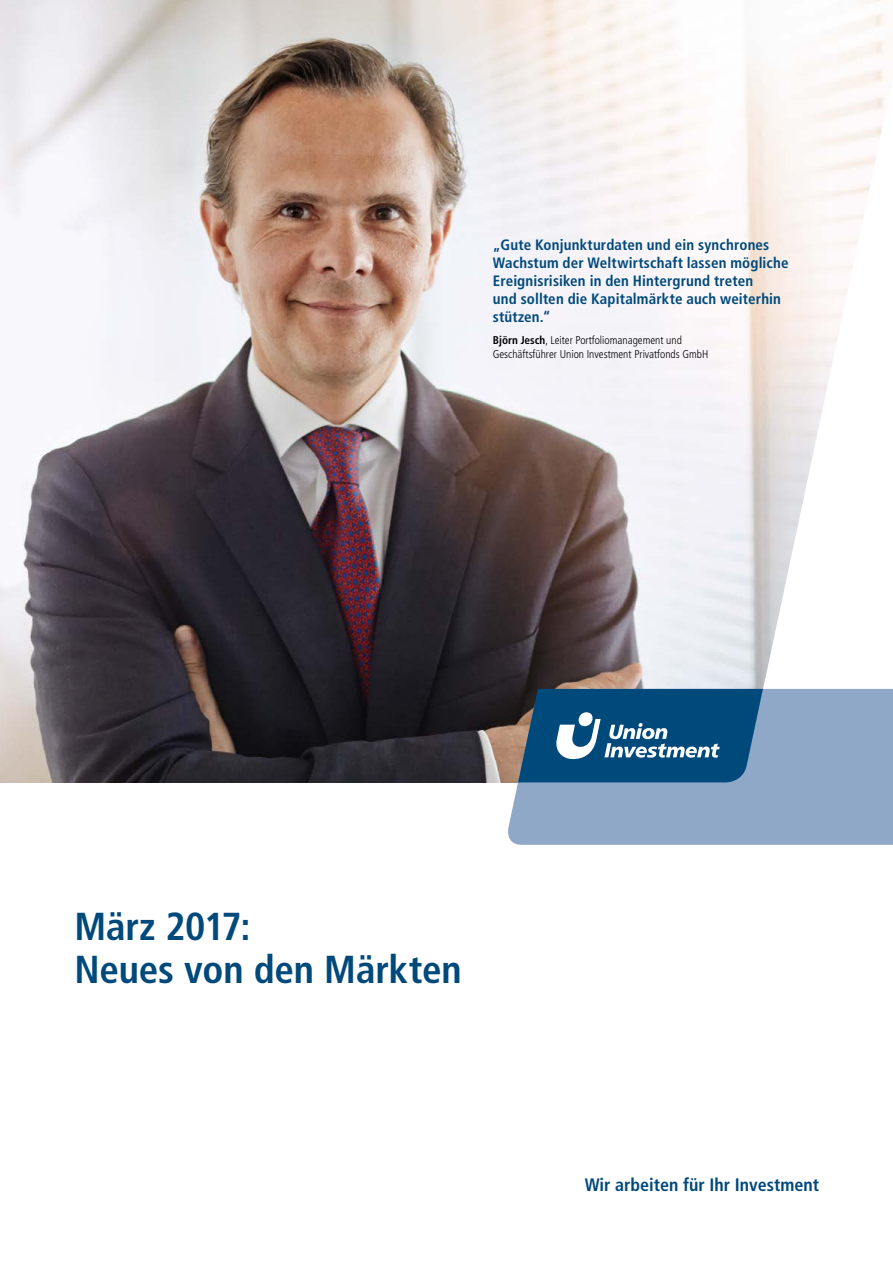
<style>
.page{position:relative;width:893px;height:1263px;background:#fff}
.page>*{position:absolute;margin:0;border:0;box-sizing:border-box;transform-origin:0 0}
.t1{font:700 condensed 39px/43.5px "Frutiger LT Std";letter-spacing:-.005em;color:#00497b}
.t2{font:700 condensed 18px "Frutiger LT Std";color:#00497b}
.t3{font:700 condensed 15px/18.1px "Frutiger LT Std";letter-spacing:.01em;color:#00497b}
.t4{font:300 condensed 11.25px/13.5px "Frutiger LT Std";color:#000}
.s1{font-weight:700}
</style>
<div class="page">
<img style="left:0;top:0;width:743px;height:782px">
<svg style="left:743px;top:0;width:150px;height:689px"></svg>
<div style="left:505px;top:689px;width:388px;height:156px;background:#8fa8c8"></div>
<svg style="left:518px;top:689px;width:245px;height:93px;background:#235e88"></svg>
<p class="t3" style="left:493px;top:236px;width:297px">„Gute Konjunkturdaten und ein synchrones Wachstum der Weltwirtschaft lassen mögliche Ereignisrisiken in den Hintergrund treten<br>und sollten die Kapitalmärkte auch weiterhin stützen.“</p>
<p class="t4" style="left:493px;top:334px;width:217px"><span class="s1">Björn Jesch</span>, Leiter Portfoliomanagement und<br>Geschäftsführer Union Investment Privatfonds GmbH</p>
<h1 class="t1" style="left:74px;top:904px;width:389px">März 2017:<br>Neues von den Märkten</h1>
<p class="t2" style="left:585px;top:1174px;width:236px">Wir arbeiten für Ihr Investment</p>
</div>
